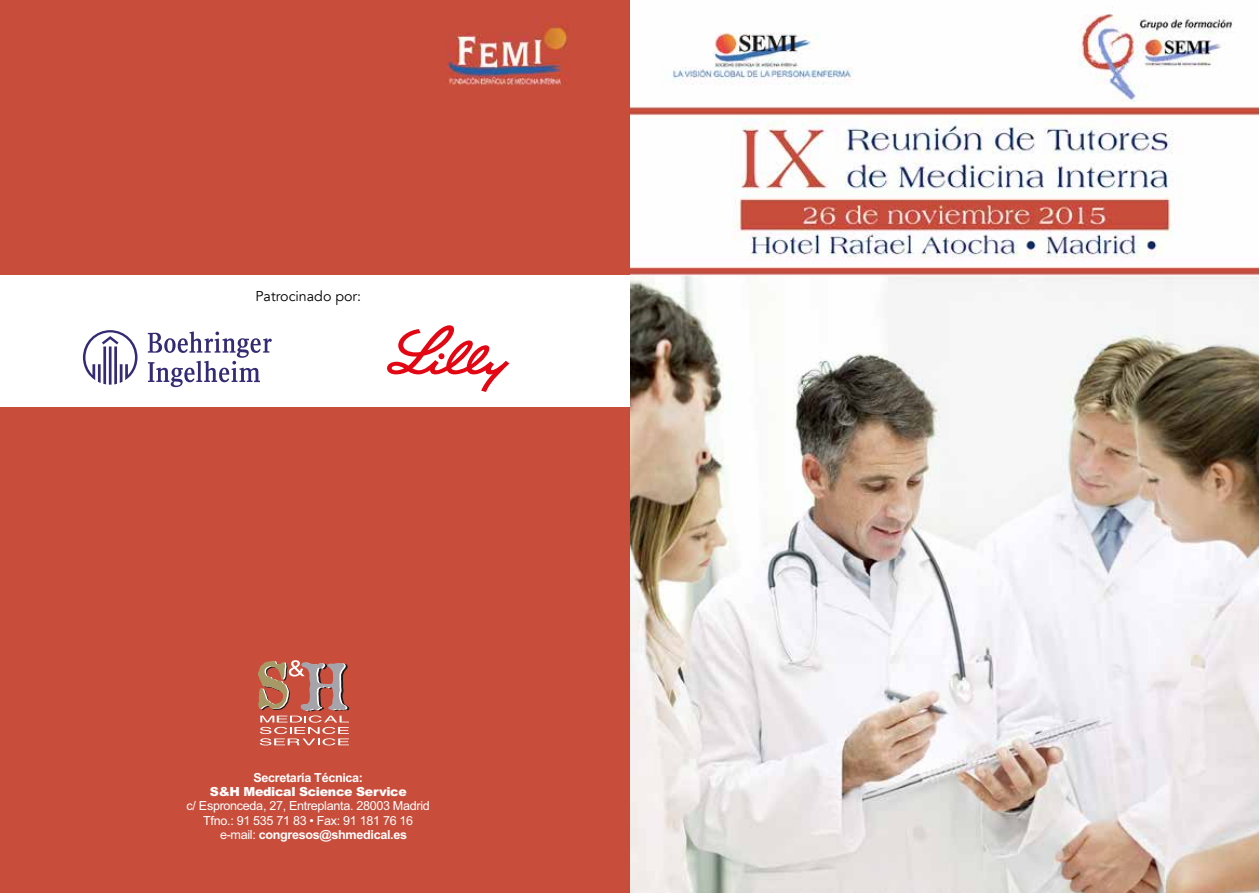
<style>
.page{position:relative;width:1259px;height:893px;background:#fff}
.page>*{position:absolute;margin:0;border:0;box-sizing:border-box;transform-origin:0 0}
.t1{font:14.25px "Avenir";color:#000}
.t2{font:12.45px "Arial";letter-spacing:-.025em;color:#fff}
.t3{font:700 12.45px "Arial";letter-spacing:-.025em;color:#fff}
.t4{font:900 12.45px "Arial";letter-spacing:-.025em;color:#fff}
.s1{font-weight:400}
</style>
<div class="page">
<img style="left:0;top:0;width:1259px;height:893px">
<svg style="left:258px;top:660px;width:91px;height:85px;background:#c17465"></svg>
<div style="left:0;top:275px;width:629px;height:132px;background:#fff"></div>
<svg style="left:83px;top:330px;width:54px;height:55px"></svg>
<svg style="left:148px;top:332px;width:124px;height:55px"></svg>
<svg style="left:387px;top:325px;width:122px;height:67px"></svg>
<p class="t1" style="left:255px;top:288px;width:107px">Patrocinado por:</p>
<p class="t3" style="left:253px;top:770px;width:111px">Secretaría Técnica:</p>
<p class="t4" style="left:210px;top:783px;width:198px">S&amp;H Medical Science Service</p>
<p class="t2" style="left:187px;top:798px;width:245px">c/ Espronceda, 27, Entreplanta. 28003 Madrid</p>
<p class="t2" style="left:203px;top:812px;width:211px">Tfno.: 91 535 71 83 • Fax: 91 181 76 16</p>
<p class="t3" style="left:220px;top:826px;width:189px"><span class="s1">e-mail:</span> congresos@shmedical.es</p>
</div>
